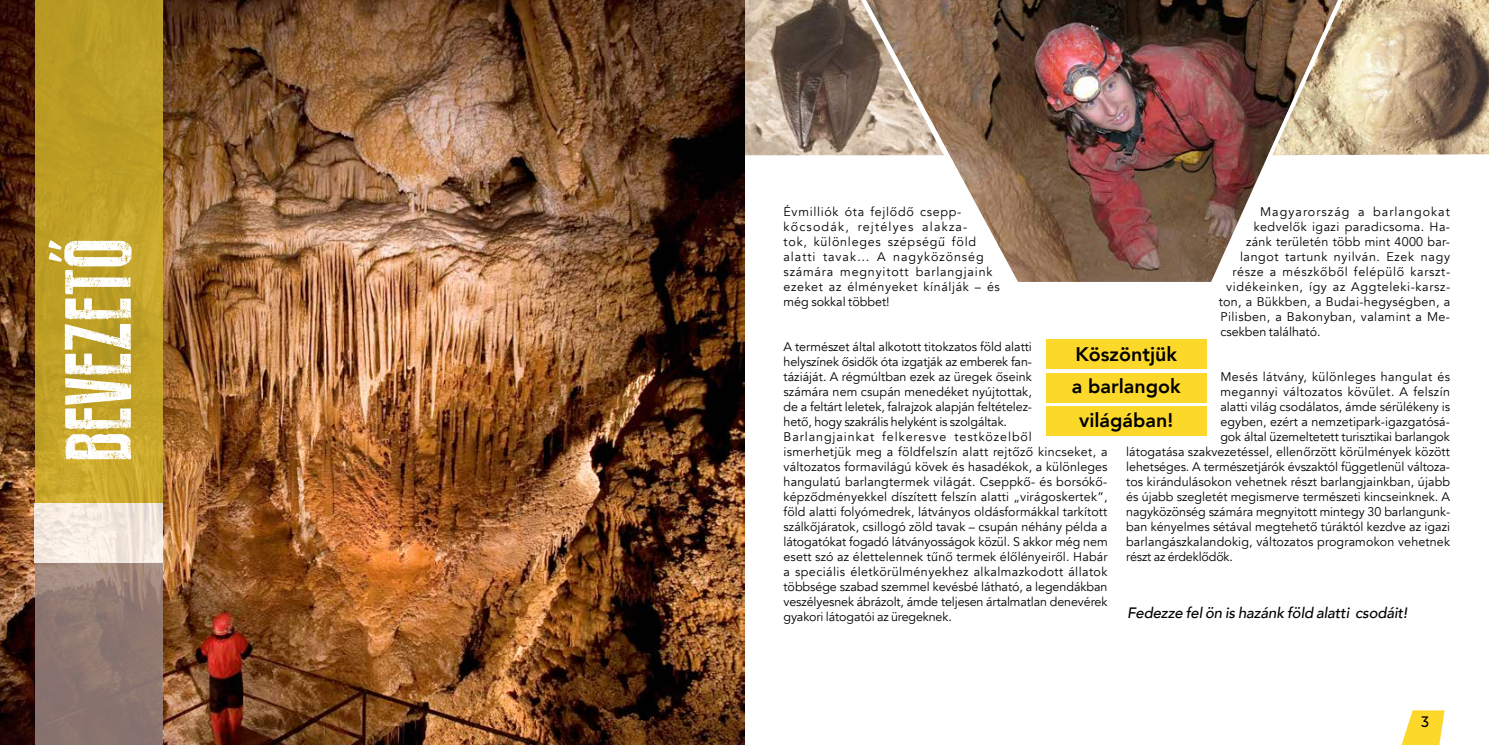
<style>
.page{position:relative;width:1489px;height:745px;background:#fff}
.page>*{position:absolute;margin:0;border:0;box-sizing:border-box;transform-origin:0 0}
.t1{font:93.38px "Press Feeling Eroded";color:#fff}
.t2{font:800 19.62px/33.1px "Avenir";color:#000;text-align:center}
.t3{font:italic 500 15px "Avenir";letter-spacing:-.01em;color:#000}
.t4{font:15px "Museo Sans 500";color:#000}
.t5{font:12.5px/15px "Avenir";letter-spacing:.01em;color:#000}
.t6{font:12.5px/15px "Avenir";letter-spacing:.06em;color:#000}
.t7{font:12.5px "Avenir";letter-spacing:.03em;color:#000}
.t8{font:12.5px "Avenir";letter-spacing:.05em;color:#000}
.t9{font:12.5px "Avenir";letter-spacing:.035em;color:#000}
.t10{font:12.5px "Avenir";letter-spacing:-.01em;color:#000}
.t11{font:12.5px "Avenir";letter-spacing:.055em;color:#000}
.t12{font:12.5px "Avenir";letter-spacing:.085em;color:#000}
</style>
<div class="page">
<svg style="left:1402px;top:710px;width:42px;height:34px"></svg>
<div style="left:1046px;top:339px;width:160px;height:30px;background:#fcd82b"></div>
<div style="left:1046px;top:372px;width:160px;height:30px;background:#fcd82b"></div>
<div style="left:1046px;top:406px;width:160px;height:29px;background:#fcd82b"></div>
<img style="left:951px;top:0;width:315px;height:282px">
<svg style="left:744px;top:0;width:207px;height:160px;background:#9d8978"></svg>
<svg style="left:1265px;top:0;width:223px;height:160px;background:#b09b7f"></svg>
<img style="left:0;top:0;width:744px;height:744px">
<svg style="left:35px;top:0;width:128px;height:503px;background:#bfa026"></svg>
<svg style="left:35px;top:562px;width:128px;height:182px;background:#907972"></svg>
<svg style="left:34px;top:503px;width:129px;height:59px;background:#f4e9e0"></svg>
<svg style="left:48px;top:240px;width:14px;height:22px"></svg>
<h1 class="t1" style="left:49px;top:461px;width:224px;rotate:-90deg">BEVEZETO</h1>
<p class="t6" style="left:783px;top:204px;width:218px">Évmilliók óta fejlődő csepp&shy;kőcsodák, rejtélyes alakza-<br>tok, különleges szépségű föld alatti tavak… A nagyközönség számára megnyitott barlangjaink ezeket az élményeket kínálják – és még sokkal többet!</p>
<p class="t5" style="left:783px;top:339px;width:325px">A természet által alkotott titokzatos föld alatti<br>helyszínek ősidők óta izgatják az emberek fan-<br>táziáját. A régmúltban ezek az üregek őseink<br>számára nem csupán menedéket nyújtottak,<br>de a feltárt leletek, falrajzok alapján feltételez-<br>hető, hogy szakrális helyként is szolgáltak.<br>Barlangjainkat felkeresve testközelből<br>ismerhetjük meg a földfelszín alatt rejtőző kincseket, a változatos formavilágú kövek és hasadékok, a különleges hangulatú barlangtermek világát. Cseppkő- és borsókő&shy;képződményekkel díszített felszín alatti „virágoskertek”, föld alatti folyómedrek, látványos oldásformákkal tarkított szálkőjáratok, csillogó zöld tavak – csupán néhány példa a látogatókat fogadó látványosságok közül. S akkor még nem esett szó az élettelennek tűnő termek élőlényeiről. Habár a speciális életkörülményekhez alkalmazkodott állatok többsége szabad szemmel kevésbé látható, a legendákban veszélyesnek ábrázolt, ámde teljesen ártalmatlan denevérek gyakori látogatói az üregeknek.</p>
<p class="t12" style="left:1259px;top:204px;width:191px">Magyarország a barlangokat</p>
<p class="t9" style="left:1253px;top:219px;width:198px">kedvelők igazi paradicsoma. Ha-</p>
<p class="t5" style="left:1246px;top:234px;width:205px">zánk területén több mint 4000 bar-</p>
<p class="t8" style="left:1239px;top:249px;width:212px">langot tartunk nyilván. Ezek nagy</p>
<p class="t11" style="left:1232px;top:264px;width:219px">része a mészkőből felépülő karszt-</p>
<p class="t8" style="left:1226px;top:279px;width:225px">vidékeinken, így az Aggteleki-karsz-</p>
<p class="t5" style="left:1218px;top:294px;width:233px">ton, a Bükkben, a Budai-hegységben, a</p>
<p class="t9" style="left:1220px;top:309px;width:231px">Pilisben, a Bakonyban, valamint a Me-</p>
<p class="t5" style="left:1220px;top:324px;width:102px">csekben található.</p>
<p class="t7" style="left:1220px;top:369px;width:231px">Mesés látvány, különleges hangulat és</p>
<p class="t7" style="left:1220px;top:384px;width:231px">megannyi változatos kövület. A felszín</p>
<p class="t5" style="left:1220px;top:399px;width:231px">alatti világ csodálatos, ámde sérülékeny is</p>
<p class="t5" style="left:1220px;top:414px;width:231px">egyben, ezért a nemzetipark-igazgatósá-</p>
<p class="t10" style="left:1220px;top:429px;width:231px">gok által üzemeltetett turisztikai barlangok</p>
<p class="t5" style="left:1126px;top:444px;width:325px">látogatása szakvezetéssel, ellenőrzött körülmények között</p>
<p class="t5" style="left:1126px;top:459px;width:325px">lehetséges. A természetjárók évszaktól függetlenül változa-</p>
<p class="t5" style="left:1126px;top:474px;width:325px">tos kirándulásokon vehetnek részt barlangjainkban, újabb</p>
<p class="t5" style="left:1126px;top:489px;width:325px">és újabb szegletét megismerve természeti kincseinknek. A</p>
<p class="t5" style="left:1126px;top:504px;width:325px">nagyközönség számára megnyitott mintegy 30 barlangunk-</p>
<p class="t5" style="left:1126px;top:519px;width:325px">ban kényelmes sétával megtehető túráktól kezdve az igazi</p>
<p class="t5" style="left:1126px;top:534px;width:325px">barlangászkalandokig, változatos programokon vehetnek</p>
<p class="t10" style="left:1126px;top:549px;width:108px">részt az érdeklődők.</p>
<h2 class="t2" style="left:1071px;top:337px;width:110px">Köszöntjük a barlangok világában!</h2>
<p class="t3" style="left:1126px;top:603px;width:281px">Fedezze fel ön is hazánk föld alatti csodáit!</p>
<p class="t4" style="left:1420px;top:713px;width:10px">3</p>
</div>
